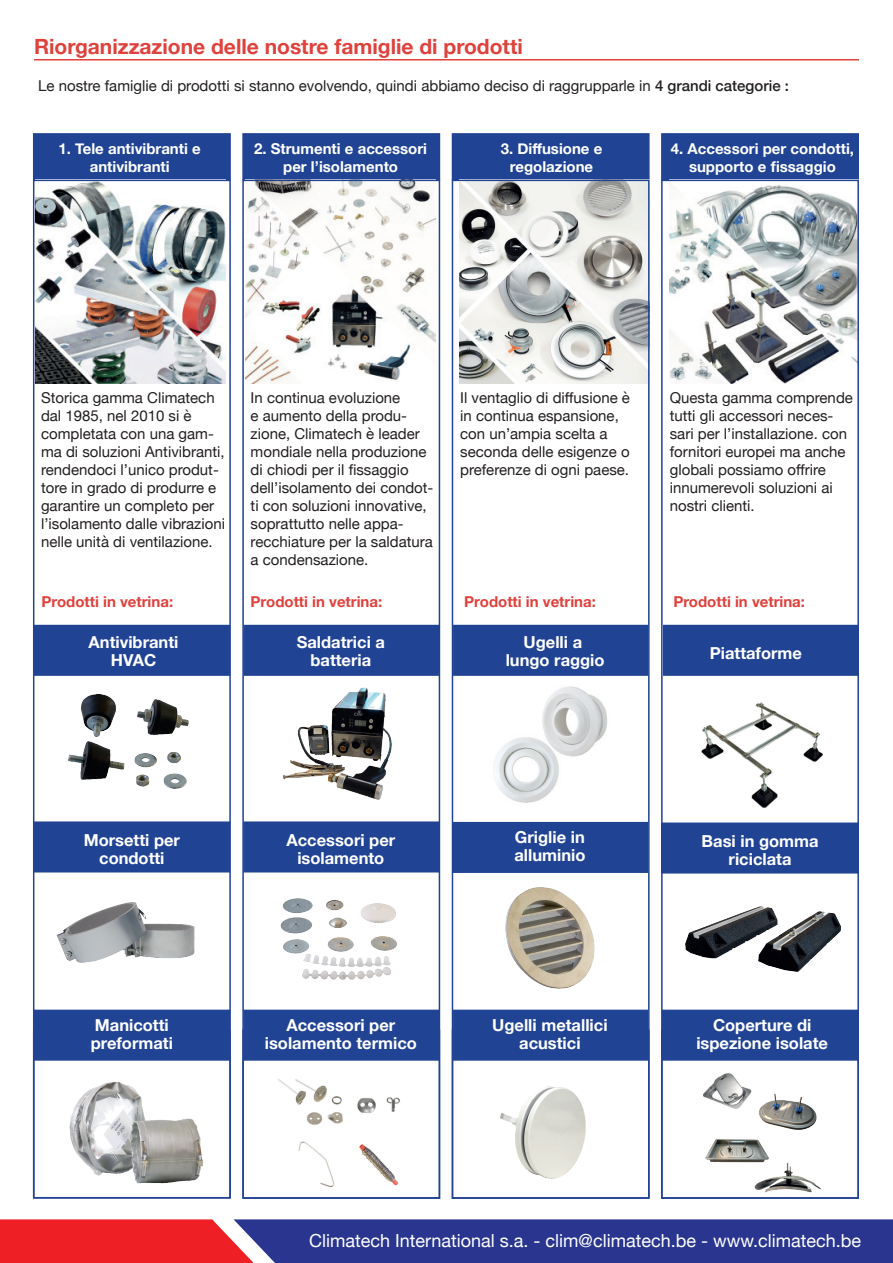
<style>
.page{position:relative;width:893px;height:1263px;background:#fff}
.page>*{position:absolute;margin:0;border:0;box-sizing:border-box;transform-origin:0 0}
.t1{font:700 21px "Helvetica Neue";color:#df413c}
.t2{font:18px "Helvetica Neue";color:#fff}
.t3{font:700 16.5px/18px "Helvetica Neue";color:#fff;text-align:center}
.t4{font:15px/18px "Helvetica Neue";color:#231f20}
.t5{font:700 15px/18px "Helvetica Neue";color:#fff;text-align:center}
.t6{font:700 15px "Helvetica Neue";color:#df413c}
.s1{font-weight:500}
</style>
<div class="page">
<svg style="left:0;top:1219px;width:893px;height:44px;background:#623676"></svg>
<div style="left:33px;top:133px;width:198px;height:47px;background:#214394;border:2px solid #214394"></div>
<div style="left:242px;top:133px;width:198px;height:47px;background:#214394;border:2px solid #214394"></div>
<div style="left:452px;top:133px;width:198px;height:47px;background:#214394;border:2px solid #214394"></div>
<div style="left:661px;top:133px;width:198px;height:47px;background:#214394;border:2px solid #214394"></div>
<hr style="left:34px;top:59px;width:825px;height:1px;background:#df413c">
<img style="left:36px;top:183px;width:189px;height:201px">
<img style="left:245px;top:183px;width:191px;height:201px">
<img style="left:669px;top:185px;width:187px;height:199px">
<img style="left:459px;top:183px;width:188px;height:201px">
<div style="left:33px;top:625px;width:197px;height:51px;background:#214394"></div>
<div style="left:33px;top:821px;width:197px;height:51px;background:#214394;border:2px solid #214394"></div>
<div style="left:33px;top:1010px;width:197px;height:51px;background:#214394;border:2px solid #214394"></div>
<div style="left:243px;top:625px;width:196px;height:51px;background:#214394;border:2px solid #214394"></div>
<div style="left:243px;top:821px;width:196px;height:51px;background:#214394;border:2px solid #214394"></div>
<div style="left:243px;top:1010px;width:196px;height:51px;background:#214394;border:2px solid #214394"></div>
<div style="left:453px;top:625px;width:195px;height:51px;background:#214394;border:2px solid #214394"></div>
<div style="left:452px;top:822px;width:196px;height:51px;background:#214394"></div>
<div style="left:453px;top:1010px;width:195px;height:51px;background:#214394;border:2px solid #214394"></div>
<div style="left:663px;top:625px;width:196px;height:51px;background:#214394;border:2px solid #214394"></div>
<div style="left:661px;top:822px;width:198px;height:51px;background:#214394;border:2px solid #214394"></div>
<div style="left:662px;top:1010px;width:197px;height:51px;background:#214394;border:2px solid #214394"></div>
<img style="left:48px;top:673px;width:167px;height:116px">
<div style="left:33px;top:180px;width:198px;height:1018px;border:2px solid #214394"></div>
<div style="left:242px;top:180px;width:198px;height:1018px;border:2px solid #214394"></div>
<div style="left:661px;top:180px;width:198px;height:1018px;border:2px solid #214394"></div>
<div style="left:452px;top:180px;width:198px;height:1018px;border:2px solid #214394"></div>
<div style="left:242px;top:1029px;width:198px;height:170px;border:2px solid #214394"></div>
<div style="left:452px;top:1029px;width:198px;height:170px;border:2px solid #214394"></div>
<div style="left:661px;top:1029px;width:198px;height:170px;border:2px solid #214394"></div>
<img style="left:494px;top:686px;width:114px;height:117px">
<img style="left:56px;top:902px;width:139px;height:61px">
<img style="left:505px;top:887px;width:90px;height:102px">
<img style="left:673px;top:872px;width:178px;height:100px">
<img style="left:695px;top:1073px;width:130px;height:125px">
<img style="left:283px;top:687px;width:109px;height:113px">
<img style="left:280px;top:898px;width:117px;height:82px">
<img style="left:278px;top:1079px;width:122px;height:108px">
<img style="left:473px;top:1086px;width:158px;height:113px">
<img style="left:55px;top:1082px;width:161px;height:116px">
<img style="left:701px;top:702px;width:122px;height:106px">
<h1 class="t1" style="left:34px;top:31px;width:490px">Riorganizzazione delle nostre famiglie di prodotti</h1>
<p class="t4" style="left:38px;top:77px;width:752px">Le nostre famiglie di prodotti si stanno evolvendo, quindi abbiamo deciso di raggrupparle in <span class="s1">4 grandi categorie :</span></p>
<p class="t5" style="left:59px;top:140px;width:144px">1. Tele antivibranti e antivibranti</p>
<p class="t5" style="left:254px;top:140px;width:175px">2. Strumenti e accessori per l’isolamento</p>
<p class="t5" style="left:501px;top:140px;width:103px">3. Diffusione e regolazione</p>
<p class="t5" style="left:671px;top:140px;width:185px">4. Accessori per condotti, supporto e fissaggio</p>
<p class="t4" style="left:41px;top:390px;width:186px">Storica gamma Climatech dal 1985, nel 2010 si è completata con una gam&shy;ma di soluzioni Antivibranti, rendendoci l’unico produt&shy;tore in grado di produrre e garantire un completo per l’isolamento dalle vibrazioni nelle unità di ventilazione.</p>
<p class="t4" style="left:251px;top:390px;width:184px">In continua evoluzione<br>e aumento della produ&shy;zione, Climatech è leader mondiale nella produzione di chiodi per il fissaggio dell’isolamento dei condot&shy;ti con soluzioni innovative, soprattutto nelle appa&shy;recchiature per la saldatura a condensazione.</p>
<p class="t4" style="left:460px;top:390px;width:171px">Il ventaglio di diffusione è in continua espansione, con un’ampia scelta a seconda delle esigenze o preferenze di ogni paese.</p>
<p class="t4" style="left:670px;top:390px;width:185px">Questa gamma comprende tutti gli accessori neces&shy;sari per l’installazione. con fornitori europei ma anche globali possiamo offrire innumerevoli soluzioni ai nostri clienti.</p>
<p class="t6" style="left:42px;top:590px;width:133px">Prodotti in vetrina:</p>
<p class="t6" style="left:251px;top:590px;width:133px">Prodotti in vetrina:</p>
<p class="t6" style="left:464px;top:590px;width:133px">Prodotti in vetrina:</p>
<p class="t6" style="left:673px;top:590px;width:133px">Prodotti in vetrina:</p>
<p class="t3" style="left:89px;top:634px;width:91px">Antivibranti<br>HVAC</p>
<p class="t3" style="left:297px;top:634px;width:90px">Saldatrici a batteria</p>
<p class="t3" style="left:506px;top:634px;width:100px">Ugelli a lungo raggio</p>
<p class="t3" style="left:710px;top:644px;width:94px">Piattaforme</p>
<p class="t3" style="left:84px;top:832px;width:98px">Morsetti per condotti</p>
<p class="t3" style="left:286px;top:832px;width:110px">Accessori per isolamento</p>
<p class="t3" style="left:514px;top:829px;width:73px;text-align:left">Griglie in alluminio</p>
<p class="t3" style="left:702px;top:833px;width:118px">Basi in gomma riciclata</p>
<p class="t3" style="left:91px;top:1016px;width:84px;text-align:left">Manicotti preformati</p>
<p class="t3" style="left:265px;top:1016px;width:154px">Accessori per isolamento termico</p>
<p class="t3" style="left:492px;top:1016px;width:117px">Ugelli metallici acustici</p>
<p class="t3" style="left:696px;top:1016px;width:133px">Coperture di ispezione isolate</p>
<p class="t2" style="left:309px;top:1228px;width:553px">Climatech International s.a. - clim@climatech.be - www.climatech.be</p>
</div>
